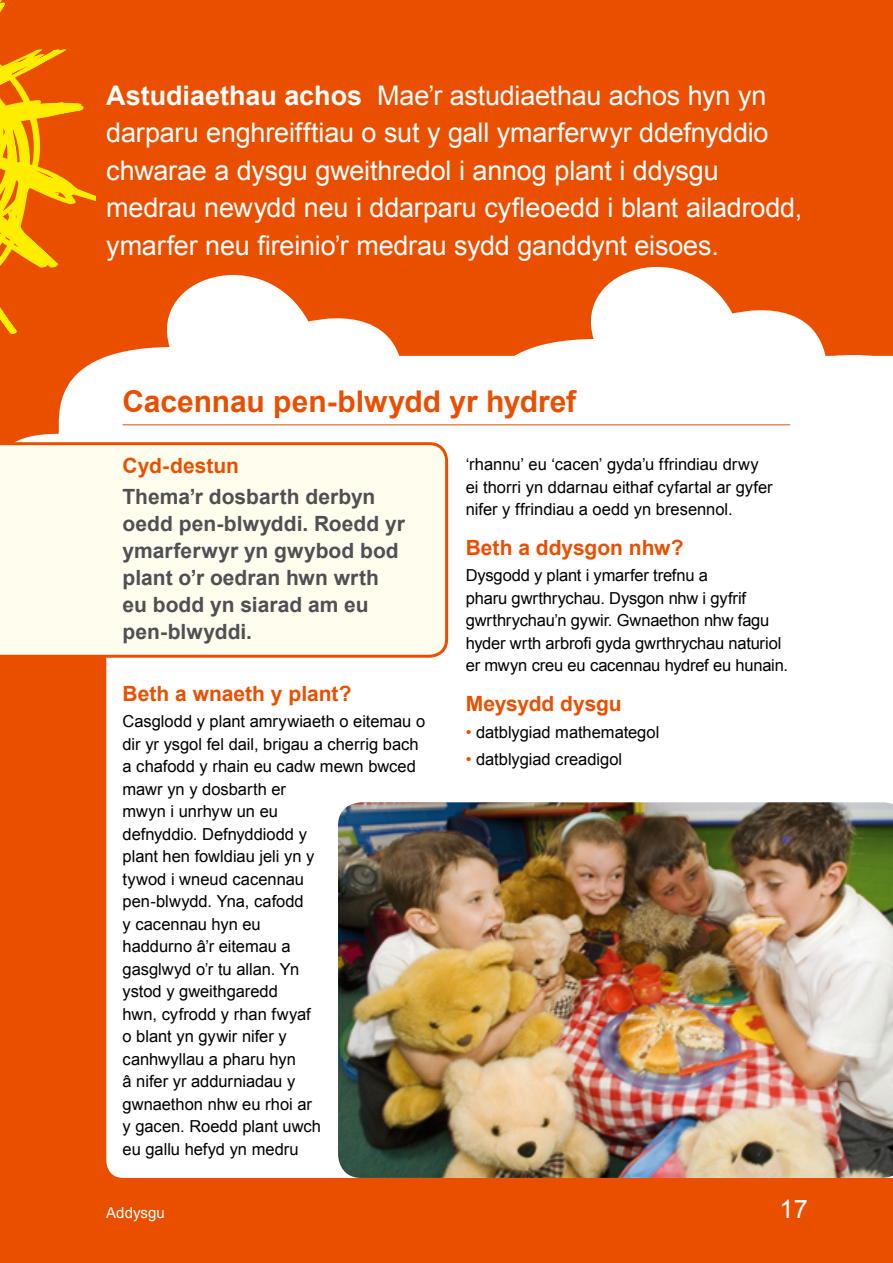
<style>
.page{position:relative;width:893px;height:1263px;background:#ea4f00}
.page>*{position:absolute;margin:0;border:0;box-sizing:border-box;transform-origin:0 0}
.t1{font:700 30px "Arial";letter-spacing:-.005em;color:#ea4f00}
.t2{font:27px/37.5px "Arial";letter-spacing:-.01em;color:#fff}
.t3{font:25.5px "Arial";color:#fff}
.t4{font:700 21px/27px "Arial";color:#504f53}
.t5{font:700 21px "Arial";color:#ea4f00}
.t6{font:16.5px/22.5px "Arial";letter-spacing:-.005em;color:#000}
.t7{font:15px "Arial";color:#fff}
.s1{font-weight:700}
.s2{color:#ea4f00}
</style>
<div class="page">
<svg style="left:0;top:0;width:96px;height:241px"></svg>
<div style="left:106px;top:497px;width:787px;height:681px;background:#fff"></div>
<svg style="left:0;top:241px;width:602px;height:265px;fill:#fff"></svg>
<svg style="left:385px;top:241px;width:508px;height:256px;fill:#fff"></svg>
<div style="left:0;top:442px;width:448px;height:216px;background:#fffded"></div>
<hr style="left:123px;top:424px;width:667px;height:1px;background:#ea4f00">
<img style="left:338px;top:802px;width:555px;height:376px">
<p class="t2" style="left:106px;top:76px;width:697px"><span class="s1">Astudiaethau achos</span> Mae’r astudiaethau achos hyn yn darparu enghreifftiau o sut y gall ymarferwyr ddefnyddio chwarae a dysgu gweithredol i annog plant i ddysgu medrau newydd neu i ddarparu cyfleoedd i blant ailadrodd, ymarfer neu fireinio’r medrau sydd ganddynt eisoes.</p>
<h1 class="t1" style="left:123px;top:384px;width:455px">Cacennau pen-blwydd yr hydref</h1>
<p class="t5" style="left:123px;top:454px;width:118px">Cyd-destun</p>
<p class="t4" style="left:123px;top:483px;width:284px">Thema’r dosbarth derbyn oedd pen-blwyddi. Roedd yr ymarferwyr yn gwybod bod plant o’r oedran hwn wrth eu bodd yn siarad am eu pen-blwyddi.</p>
<p class="t5" style="left:123px;top:681px;width:230px">Beth a wnaeth y plant?</p>
<p class="t6" style="left:123px;top:710px;width:304px">Casglodd y plant amrywiaeth o eitemau o dir yr ysgol fel dail, brigau a cherrig bach a chafodd y rhain eu cadw mewn bwced mawr yn y dosbarth er<br>mwyn i unrhyw un eu<br>defnyddio. Defnyddiodd y<br>plant hen fowldiau jeli yn y<br>tywod i wneud cacennau<br>pen-blwydd. Yna, cafodd<br>y cacennau hyn eu<br>haddurno â’r eitemau a<br>gasglwyd o’r tu allan. Yn<br>ystod y gweithgaredd<br>hwn, cyfrodd y rhan fwyaf<br>o blant yn gywir nifer y<br>canhwyllau a pharu hyn<br>â nifer yr addurniadau y<br>gwnaethon nhw eu rhoi ar<br>y gacen. Roedd plant uwch<br>eu gallu hefyd yn medru</p>
<p class="t7" style="left:106px;top:1204px;width:60px">Addysgu</p>
<p class="t6" style="left:466px;top:453px;width:308px">‘rhannu’ eu ‘cacen’ gyda’u ffrindiau drwy ei thorri yn ddarnau eithaf cyfartal ar gyfer nifer y ffrindiau a oedd yn bresennol.</p>
<p class="t5" style="left:466px;top:535px;width:219px">Beth a ddysgon nhw?</p>
<p class="t6" style="left:466px;top:564px;width:324px">Dysgodd y plant i ymarfer trefnu a<br>pharu gwrthrychau. Dysgon nhw i gyfrif gwrthrychau’n gywir. Gwnaethon nhw fagu hyder wrth arbrofi gyda gwrthrychau naturiol er mwyn creu eu cacennau hydref eu hunain.</p>
<p class="t5" style="left:466px;top:692px;width:158px">Meysydd dysgu</p>
<p class="t6" style="left:466px;top:721px;width:195px"><span class="s2">•</span> datblygiad mathemategol</p>
<p class="t6" style="left:466px;top:748px;width:158px"><span class="s2">•</span> datblygiad creadigol</p>
<h3 class="t3" style="left:780px;top:1194px;width:30px">17</h3>
</div>
